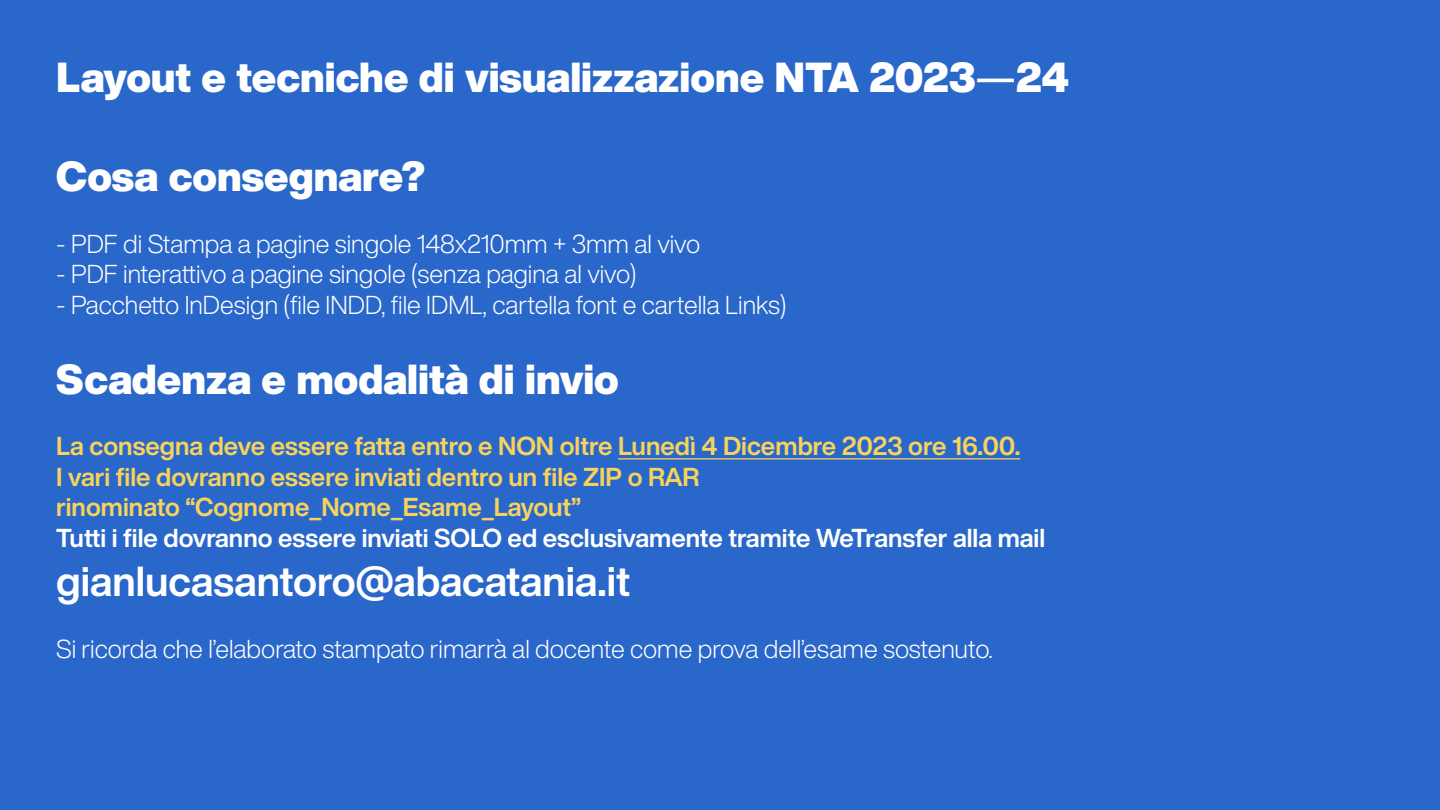
<style>
.page{position:relative;width:1440px;height:810px;background:#2a67ca}
.page>*{position:absolute;margin:0;border:0;box-sizing:border-box;transform-origin:0 0}
.t1{font:900 41.25px "Helvetica Now Display";color:#fff}
.t2{font:700 41.25px "Helvetica Now Display";color:#fff}
.t3{font:300 25.5px "Helvetica Now Display";color:#fff}
.t4{font:700 25.5px/30.6px "Helvetica Now Display";color:#f7d35c}
.t5{font:700 25.5px "Helvetica Now Display";color:#fff}
.s1{font-weight:500}
</style>
<div class="page">
<hr style="left:618px;top:458px;width:402px;height:2px;background:#f7d35c">
<h1 class="t1" style="left:56px;top:49px;width:1015px">Layout e tecniche di visualizzazione NTA 2023<span class="s1">—</span>24</h1>
<h1 class="t1" style="left:56px;top:148px;width:370px">Cosa consegnare?</h1>
<p class="t3" style="left:56px;top:226px;width:645px">- PDF di Stampa a pagine singole 148x210mm + 3mm al vivo</p>
<p class="t3" style="left:56px;top:257px;width:582px">- PDF interattivo a pagine singole (senza pagina al vivo)</p>
<p class="t3" style="left:56px;top:287px;width:732px">- Pacchetto InDesign (file INDD, file IDML, cartella font e cartella Links)</p>
<h1 class="t1" style="left:56px;top:351px;width:564px">Scadenza e modalità di invio</h1>
<p class="t4" style="left:56px;top:431px;width:966px">La consegna deve essere fatta entro e NON oltre Lunedì 4 Dicembre 2023 ore 16.00.<br>I vari file dovranno essere inviati dentro un file ZIP o RAR<br>rinominato “Cognome_Nome_Esame_Layout”</p>
<p class="t5" style="left:56px;top:520px;width:990px">Tutti i file dovranno essere inviati SOLO ed esclusivamente tramite WeTransfer alla mail</p>
<h1 class="t2" style="left:56px;top:553px;width:576px">gianlucasantoro@abacatania.it</h1>
<p class="t3" style="left:56px;top:631px;width:938px">Si ricorda che l’elaborato stampato rimarrà al docente come prova dell’esame sostenuto.</p>
</div>
